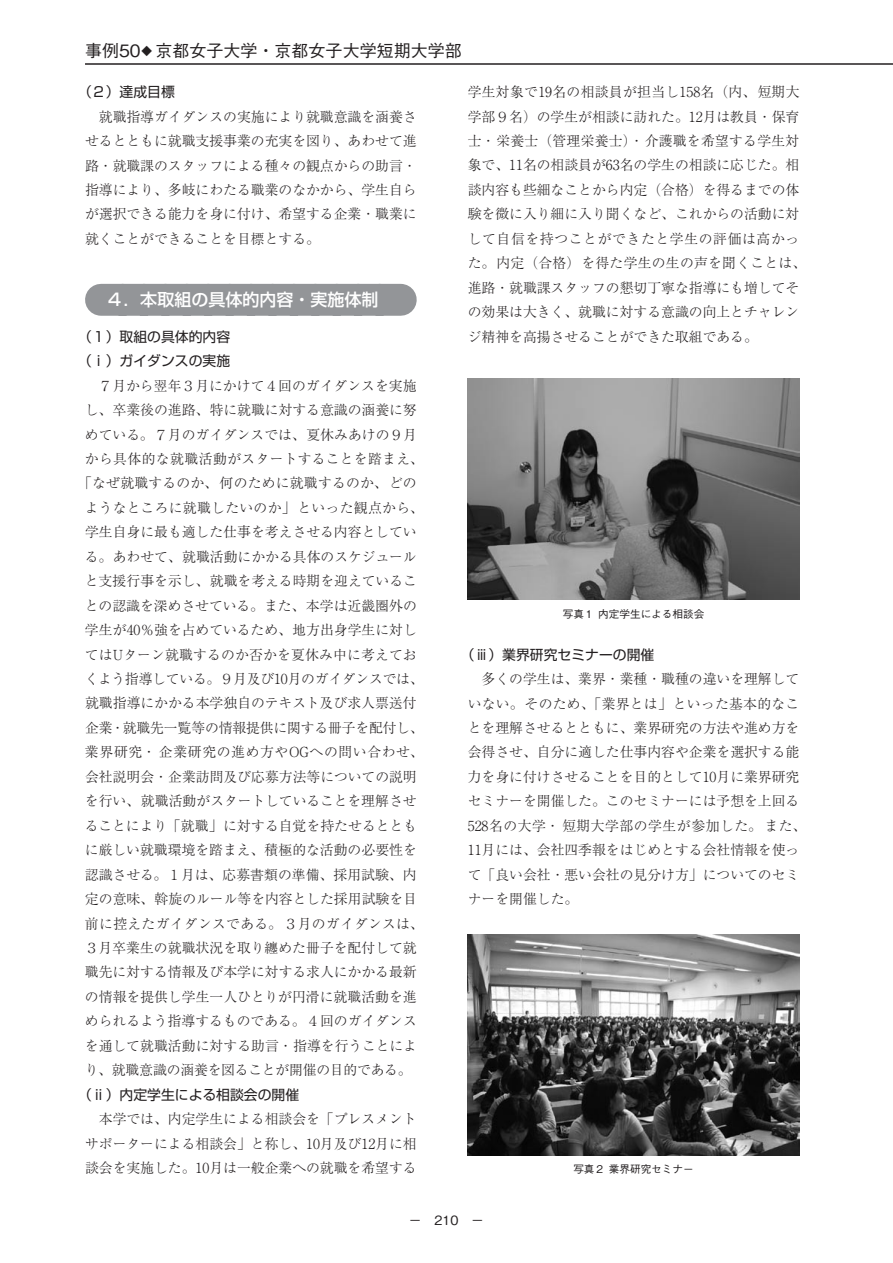
<style>
.page{position:relative;width:893px;height:1263px;background:#fff}
.page>*{position:absolute;margin:0;border:0;box-sizing:border-box;transform-origin:0 0}
.t1{font:500 16.95px "Gothic BBB Pro";color:#231f20}
.t2{font:500 16.95px "Shin Go Pro";color:#fff}
.t3{font:300 13.8px/24.5px "Ryumin Pro";color:#231f20;text-align:justify}
.t4{font:13.8px/24.5px "Shin Go Pro";color:#231f20}
.t5{font:300 13.8px "Ryumin Pro";letter-spacing:.02em;color:#231f20}
.t6{font:300 13.8px "Ryumin Pro";letter-spacing:.025em;color:#231f20}
.t7{font:300 13.8px "Ryumin Pro";letter-spacing:.045em;color:#231f20}
.t8{font:500 12.75px "Gothic BBB Pro";color:#231f20}
.t9{font:500 10.65px "Gothic BBB Pro";color:#231f20}
.s1{font-size:10.65px}
</style>
<div class="page">
<hr style="left:85px;top:64px;width:808px;height:1px;background:#231f20">
<div style="left:101px;top:284px;width:300px;height:32px;background:#939598"></div>
<img style="left:468px;top:378px;width:331px;height:222px">
<img style="left:468px;top:934px;width:331px;height:221px">
<p class="t1" style="left:85px;top:38px;width:378px">事例50<span class="s1">◆</span> 京都女子大学・京都女子大学短期大学部</p>
<p class="t4" style="left:78px;top:78px;width:98px">（２）達成目標</p>
<p class="t3" style="left:85px;top:103px;width:333px;text-indent:14px">就職指導ガイダンスの実施により就職意識を涵養させるとともに就職支援事業の充実を図り、あわせて進路・就職課のスタッフによる種々の観点からの助言・指導により、多岐にわたる職業のなかから、学生自らが選択できる能力を身に付け、希望する企業・職業に就くことができることを目標とする。</p>
<p class="t3" style="left:468px;top:79px;width:340px;text-align:left">学生対象で19名の相談員が担当し158名（内、短期大学部９名）の学生が相談に訪れた。12月は教員・保育士・栄養士（管理栄養士）・介護職を希望する学生対象で、11名の相談員が63名の学生の相談に応じた。相談内容も些細なことから内定（合格）を得るまでの体験を微に入り細に入り聞くなど、これからの活動に対して自信を持つことができたと学生の評価は高かった。内定（合格）を得た学生の生の声を聞くことは、進路・就職課スタッフの懇切丁寧な指導にも増してその効果は大きく、就職に対する意識の向上とチャレンジ精神を高揚させることができた取組である。</p>
<p class="t2" style="left:106px;top:286px;width:274px">４．本取組の具体的内容・実施体制</p>
<p class="t4" style="left:78px;top:323px;width:154px">（１）取組の具体的内容（ⅰ）ガイダンスの実施</p>
<p class="t3" style="left:99px;top:372px;width:320px">７月から翌年３月にかけて４回のガイダンスを実施</p>
<p class="t3" style="left:85px;top:397px;width:333px">し、卒業後の進路、特に就職に対する意識の涵養に努</p>
<p class="t3" style="left:85px;top:421px;width:333px">めている。７月のガイダンスでは、夏休みあけの９月</p>
<p class="t6" style="left:85px;top:448px;width:340px">から具体的な就職活動がスタートすることを踏まえ、</p>
<p class="t3" style="left:78px;top:470px;width:340px">「なぜ就職するのか、何のために就職するのか、どの</p>
<p class="t5" style="left:85px;top:497px;width:340px">ようなところに就職したいのか」といった観点から、</p>
<p class="t3" style="left:85px;top:519px;width:333px">学生自身に最も適した仕事を考えさせる内容としてい</p>
<p class="t3" style="left:85px;top:543px;width:333px">る。あわせて、就職活動にかかる具体のスケジュール</p>
<p class="t3" style="left:85px;top:568px;width:334px">と支援行事を示し、就職を考える時期を迎えているこ</p>
<p class="t3" style="left:85px;top:592px;width:333px">との認識を深めさせている。また、本学は近畿圏外の</p>
<p class="t3" style="left:85px;top:617px;width:333px">学生が40％強を占めているため、地方出身学生に対し</p>
<p class="t3" style="left:85px;top:641px;width:333px">てはUターン就職するのか否かを夏休み中に考えてお</p>
<p class="t3" style="left:85px;top:665px;width:340px">くよう指導している。９月及び10月のガイダンスでは、</p>
<p class="t3" style="left:85px;top:690px;width:333px">就職指導にかかる本学独自のテキスト及び求人票送付</p>
<p class="t3" style="left:85px;top:714px;width:340px">企業・就職先一覧等の情報提供に関する冊子を配付し、</p>
<p class="t7" style="left:85px;top:741px;width:340px">業界研究・企業研究の進め方やOGへの問い合わせ、</p>
<p class="t3" style="left:85px;top:763px;width:333px">会社説明会・企業訪問及び応募方法等についての説明</p>
<p class="t3" style="left:85px;top:788px;width:333px">を行い、就職活動がスタートしていることを理解させ</p>
<p class="t3" style="left:85px;top:812px;width:333px">ることにより「就職」に対する自覚を持たせるととも</p>
<p class="t3" style="left:85px;top:837px;width:333px">に厳しい就職環境を踏まえ、積極的な活動の必要性を</p>
<p class="t3" style="left:85px;top:861px;width:333px">認識させる。１月は、応募書類の準備、採用試験、内</p>
<p class="t3" style="left:85px;top:885px;width:333px">定の意味、斡旋のルール等を内容とした採用試験を目</p>
<p class="t5" style="left:85px;top:912px;width:340px">前に控えたガイダンスである。３月のガイダンスは、</p>
<p class="t3" style="left:85px;top:934px;width:333px">３月卒業生の就職状況を取り纏めた冊子を配付して就</p>
<p class="t3" style="left:85px;top:959px;width:333px">職先に対する情報及び本学に対する求人にかかる最新</p>
<p class="t3" style="left:85px;top:983px;width:333px">の情報を提供し学生一人ひとりが円滑に就職活動を進</p>
<p class="t3" style="left:85px;top:1008px;width:333px">められるよう指導するものである。４回のガイダンス</p>
<p class="t3" style="left:85px;top:1032px;width:334px">を通して就職活動に対する助言・指導を行うことによ</p>
<p class="t3" style="left:85px;top:1057px;width:328px">り、就職意識の涵養を図ることが開催の目的である。</p>
<p class="t4" style="left:78px;top:1080px;width:223px">（ⅱ）内定学生による相談会の開催</p>
<p class="t3" style="left:85px;top:1105px;width:333px;text-indent:14px">本学では、内定学生による相談会を「プレスメントサポーターによる相談会」と称し、10月及び12月に相談会を実施した。10月は一般企業への就職を希望する</p>
<p class="t9" style="left:563px;top:605px;width:143px">写真１ 内定学生による相談会</p>
<p class="t4" style="left:461px;top:640px;width:195px">（ⅲ）業界研究セミナーの開催</p>
<p class="t3" style="left:468px;top:665px;width:340px;text-align:left;text-indent:14px">多くの学生は、業界・業種・職種の違いを理解していない。そのため、「業界とは」といった基本的なことを理解させるとともに、業界研究の方法や進め方を会得させ、自分に適した仕事内容や企業を選択する能力を身に付けさせることを目的として10月に業界研究セミナーを開催した。このセミナーには予想を上回る<br>528名の大学・短期大学部の学生が参加した。また、<br>11月には、会社四季報をはじめとする会社情報を使って「良い会社・悪い会社の見分け方」についてのセミナーを開催した。</p>
<p class="t9" style="left:573px;top:1161px;width:122px">写真２ 業界研究セミナー</p>
<p class="t8" style="left:409px;top:1210px;width:77px">－　210　－</p>
</div>
